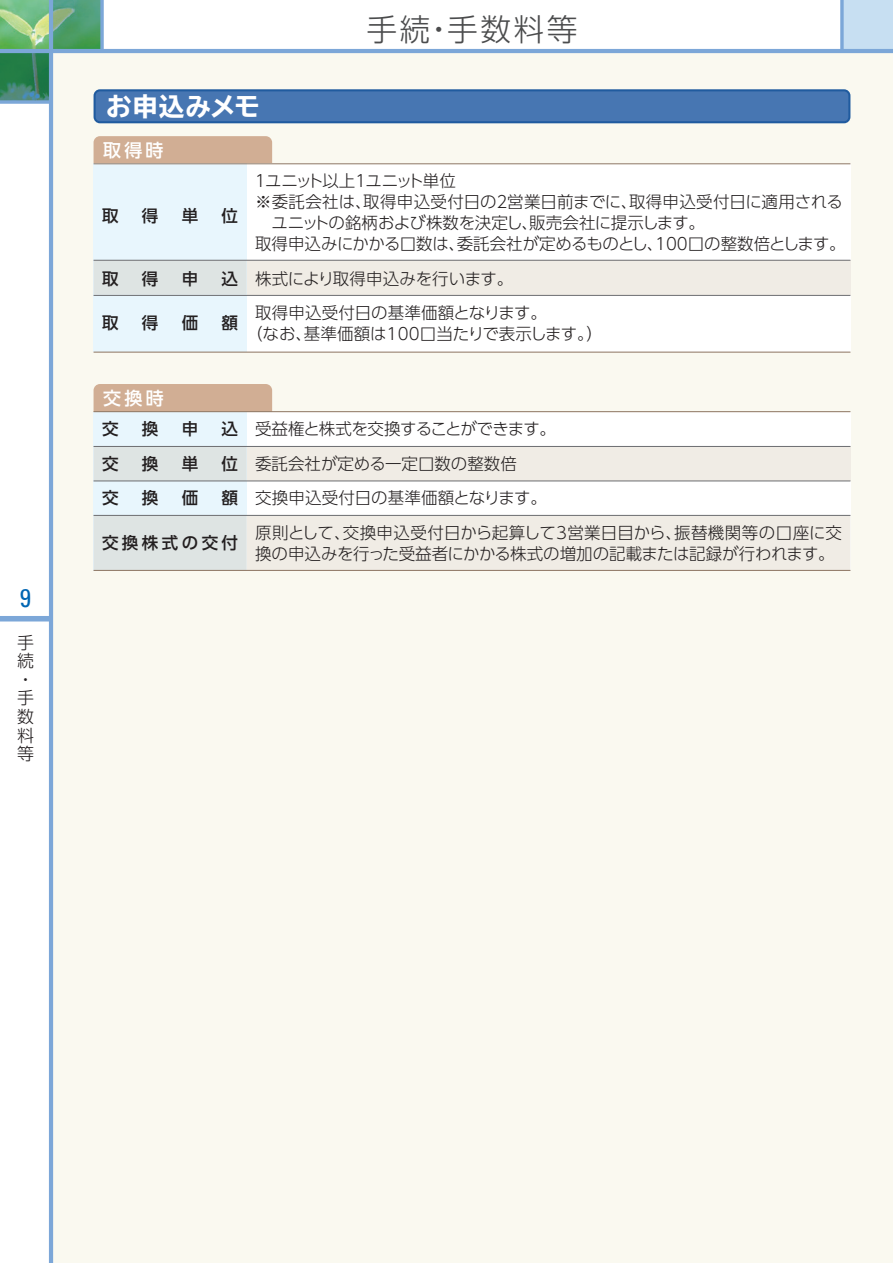
<style>
.page{position:relative;width:893px;height:1263px;background:#fff}
.page>*{position:absolute;margin:0;border:0;box-sizing:border-box;transform-origin:0 0}
.t1{font:300 30.75px "UD Shin Go Pro";letter-spacing:.08em;color:#4b4c4d}
.t2{font:700 expanded 25.5px "TBUD Go Std";letter-spacing:.025em;color:#fff}
.t3{font:condensed 25.5px "Univers";color:#0166b3}
.t4{font:500 18px "UD Shin Go Pro";letter-spacing:.175em;color:#fff}
.t5{font:300 16.95px/18.6px "UD Shin Go Pro";color:#231f20}
.t6{font:300 16.5px/34.5px "UD Shin Go Pro";color:#231f20}
.t7{font:300 16.5px "UD Shin Go Pro";letter-spacing:-.02em;color:#231f20}
.t8{font:500 16.5px "UD Shin Go Pro";letter-spacing:.205em;color:#231f20}
.t9{font:300 16.5px "UD Shin Go Pro";letter-spacing:-.025em;color:#231f20}
.t10{font:300 16.5px "UD Shin Go Pro";letter-spacing:-.14em;color:#231f20}
</style>
<div class="page">
<img style="left:0;top:0;width:49px;height:49px">
<img style="left:0;top:53px;width:49px;height:47px">
<img style="left:53px;top:0;width:47px;height:49px">
<div style="left:842px;top:0;width:51px;height:51px;background:#c7dff2"></div>
<svg style="left:840px;top:0;width:4px;height:49px"></svg>
<div style="left:51px;top:51px;width:842px;height:1212px;background:#faf9f0"></div>
<div style="left:0;top:616px;width:51px;height:5px;background:#7ca7d8"></div>
<hr style="left:49px;top:0;width:4px;height:1263px;background:#7ca7d8">
<hr style="left:0;top:49px;width:893px;height:4px;background:#7ca7d8">
<svg style="left:0;top:100px;width:49px;height:4px"></svg>
<svg style="left:100px;top:0;width:4px;height:49px"></svg>
<div style="left:94px;top:136px;width:178px;height:34px;background:#d1ae94;border-radius:6px"></div>
<div style="left:94px;top:164px;width:153px;height:188px;background:#e8f6fd"></div>
<div style="left:247px;top:164px;width:603px;height:188px;background:#fff"></div>
<div style="left:94px;top:384px;width:178px;height:34px;background:#d1ae94;border-radius:6px"></div>
<div style="left:94px;top:412px;width:153px;height:158px;background:#e8f6fd"></div>
<div style="left:247px;top:412px;width:603px;height:158px;background:#fff"></div>
<div style="left:94px;top:260px;width:153px;height:35px;background:#dee4e3"></div>
<div style="left:247px;top:260px;width:603px;height:35px;background:#f0ece5"></div>
<div style="left:94px;top:446px;width:153px;height:35px;background:#dee4e3"></div>
<div style="left:247px;top:446px;width:603px;height:35px;background:#f0ece5"></div>
<div style="left:94px;top:515px;width:153px;height:55px;background:#dee4e3"></div>
<div style="left:247px;top:515px;width:603px;height:55px;background:#f0ece5"></div>
<hr style="left:94px;top:163px;width:756px;height:1px;background:#927b68">
<hr style="left:94px;top:260px;width:756px;height:1px;background:#6c6d70">
<hr style="left:94px;top:295px;width:756px;height:1px;background:#6c6d70">
<hr style="left:94px;top:352px;width:756px;height:1px;background:#927b68">
<hr style="left:94px;top:411px;width:756px;height:1px;background:#927b68">
<hr style="left:94px;top:446px;width:756px;height:1px;background:#6c6d70">
<hr style="left:94px;top:481px;width:756px;height:1px;background:#6c6d70">
<hr style="left:94px;top:515px;width:756px;height:1px;background:#6c6d70">
<hr style="left:94px;top:570px;width:756px;height:1px;background:#927b68">
<svg style="left:94px;top:89px;width:756px;height:34px;background:#4474b0"></svg>
<h2 class="t3" style="left:20px;top:582px;width:13px">9</h2>
<p class="t5" style="left:17px;top:632px;width:18px">手続・手数料等</p>
<h2 class="t2" style="left:106px;top:92px;width:155px">お申込みメモ</h2>
<p class="t4" style="left:103px;top:136px;width:62px">取得時</p>
<h1 class="t1" style="left:366px;top:4px;width:213px">手続・手数料等</h1>
<p class="t8" style="left:102px;top:202px;width:18px">取</p>
<p class="t8" style="left:142px;top:202px;width:18px">得</p>
<p class="t8" style="left:182px;top:202px;width:18px">単</p>
<p class="t8" style="left:222px;top:202px;width:18px">位</p>
<p class="t8" style="left:102px;top:265px;width:18px">取</p>
<p class="t8" style="left:142px;top:265px;width:18px">得</p>
<p class="t8" style="left:182px;top:265px;width:18px">申</p>
<p class="t8" style="left:222px;top:265px;width:18px">込</p>
<p class="t8" style="left:102px;top:310px;width:18px">取</p>
<p class="t8" style="left:142px;top:310px;width:18px">得</p>
<p class="t8" style="left:182px;top:310px;width:18px">価</p>
<p class="t8" style="left:222px;top:310px;width:18px">額</p>
<p class="t10" style="left:252px;top:168px;width:205px">１ユニット以上１ユニット単位</p>
<p class="t6" style="left:255px;top:184px;width:589px">※委託会社は、取得申込受付日の２営業日前までに、取得申込受付日に適用される</p>
<p class="t9" style="left:271px;top:210px;width:435px">ユニットの銘柄および株数を決定し、販売会社に提示します。</p>
<p class="t6" style="left:255px;top:226px;width:592px">取得申込みにかかる口数は、委託会社が定めるものとし、100口の整数倍とします。</p>
<p class="t6" style="left:255px;top:261px;width:293px">株式により取得申込みを行います。<br>取得申込受付日の基準価額となります。</p>
<p class="t6" style="left:246px;top:316px;width:358px">（なお、基準価額は100口当たりで表示します。）</p>
<p class="t4" style="left:103px;top:384px;width:62px">交換時</p>
<p class="t8" style="left:102px;top:415px;width:18px">交</p>
<p class="t8" style="left:142px;top:415px;width:18px">換</p>
<p class="t8" style="left:182px;top:415px;width:18px">申</p>
<p class="t8" style="left:222px;top:415px;width:18px">込</p>
<p class="t8" style="left:102px;top:450px;width:18px">交</p>
<p class="t8" style="left:142px;top:450px;width:18px">換</p>
<p class="t8" style="left:182px;top:450px;width:18px">単</p>
<p class="t8" style="left:222px;top:450px;width:18px">位</p>
<p class="t8" style="left:102px;top:484px;width:18px">交</p>
<p class="t8" style="left:142px;top:484px;width:18px">換</p>
<p class="t8" style="left:182px;top:484px;width:18px">価</p>
<p class="t8" style="left:222px;top:484px;width:18px">額</p>
<p class="t8" style="left:102px;top:529px;width:138px">交換株式の交付</p>
<p class="t6" style="left:255px;top:411px;width:588px">受益権と株式を交換することができます。<br>委託会社が定める一定口数の整数倍<br>交換申込受付日の基準価額となります。<br>原則として、交換申込受付日から起算して3営業日目から、振替機関等の口座に交</p>
<p class="t7" style="left:255px;top:540px;width:581px">換の申込みを行った受益者にかかる株式の増加の記載または記録が行われます。</p>
</div>
